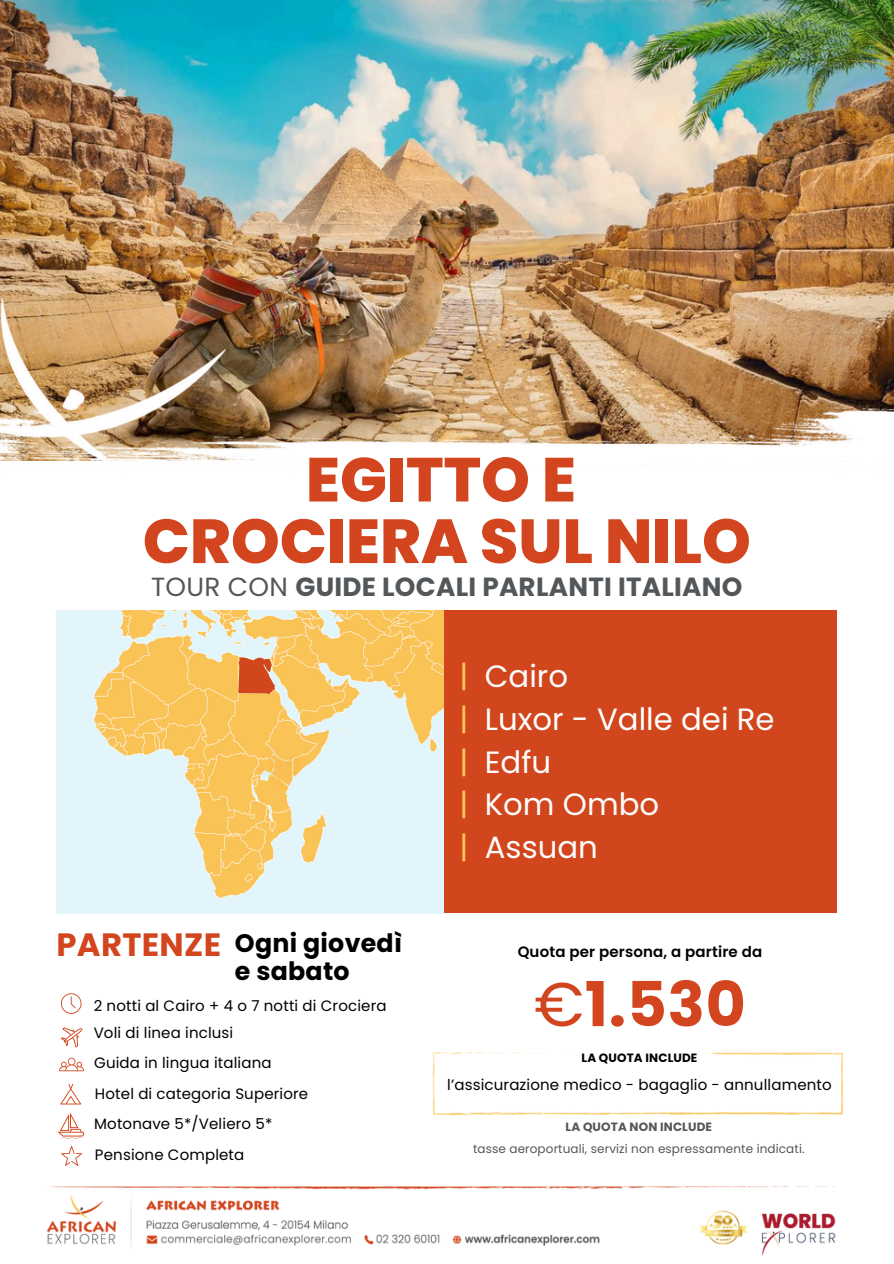
<style>
.page{position:relative;width:894px;height:1264px;background:#fff}
.page>*{position:absolute;margin:0;border:0;box-sizing:border-box;transform-origin:0 0}
.t1{font:800 62.1px/61.5px "Poppins";color:#d2451e;text-align:center}
.t2{font:700 61.8px "Poppins";color:#d2451e}
.t3{font:700 32.25px "Poppins";letter-spacing:.01em;color:#d2451e}
.t4{font:30.75px/42.8px "Poppins";color:#fff}
.t5{font:30.75px/42.8px "Poppins";color:#fdfdfd}
.t6{font:700 26.25px "Poppins";letter-spacing:.01em;color:#53575a}
.t7{font:700 25.35px/27px "Poppins";letter-spacing:.01em;color:#000}
.t8{font:15px "Poppins";letter-spacing:.01em;color:#000}
.t9{font:600 15px "Poppins";letter-spacing:.01em;color:#000}
.t10{font:12px "Poppins";letter-spacing:.01em;color:#53575a}
.t11{font:700 12px "Poppins";letter-spacing:.01em;color:#53575a}
.t12{font:700 12px "Poppins";letter-spacing:.01em;color:#000}
.s1{font-weight:400}
.s2{color:#fcc458}
.s3{color:#fdfdfd}
.s4{color:#ffc557}
</style>
<div class="page">
<div style="left:442px;top:610px;width:394px;height:303px;background:#d2461d"></div>
<img style="left:0;top:0;width:893px;height:298px">
<img style="left:56px;top:610px;width:387px;height:303px">
<img style="left:46px;top:1186px;width:790px;height:68px">
<img style="left:0;top:298px;width:893px;height:163px">
<img style="left:433px;top:1052px;width:410px;height:62px">
<svg style="left:60px;top:1027px;width:23px;height:21px"></svg>
<svg style="left:61px;top:993px;width:20px;height:20px"></svg>
<svg style="left:59px;top:1057px;width:25px;height:14px"></svg>
<svg style="left:60px;top:1084px;width:21px;height:20px"></svg>
<svg style="left:61px;top:1146px;width:21px;height:19px"></svg>
<svg style="left:57px;top:1112px;width:27px;height:26px"></svg>
<svg style="left:238px;top:657px;width:37px;height:37px"></svg>
<h1 class="t1" style="left:143px;top:449px;width:609px">EGITTO E<br>CROCIERA SUL NILO</h1>
<h5 class="t6" style="left:151px;top:568px;width:593px"><span class="s1">TOUR CON</span> GUIDE LOCALI PARLANTI ITALIANO</h5>
<p class="t3" style="left:56px;top:922px;width:166px">PARTENZE</p>
<p class="t7" style="left:235px;top:930px;width:169px">Ogni giovedì e sabato</p>
<p class="t8" style="left:94px;top:994px;width:294px">2 notti al Cairo + 4 o 7 notti di Crociera</p>
<p class="t8" style="left:94px;top:1022px;width:141px">Voli di linea inclusi</p>
<p class="t8" style="left:94px;top:1052px;width:179px">Guida in lingua italiana</p>
<p class="t8" style="left:95px;top:1082px;width:215px">Hotel di categoria Superiore</p>
<p class="t8" style="left:94px;top:1113px;width:179px">Motonave 5*/Veliero 5*</p>
<p class="t8" style="left:95px;top:1144px;width:151px">Pensione Completa</p>
<p class="t4" style="left:459px;top:655px;width:316px"><span class="s2">|</span> <span class="s3">Cairo<br></span><span class="s2">|</span> Luxor - Valle dei Re <span class="s2">|</span> <span class="s3">Edfu<br></span><span class="s2">|</span></p>
<p class="t5" style="left:459px;top:783px;width:201px;text-indent:25px">Kom Ombo <span class="s4">|</span> Assuan</p>
<h3 class="t9" style="left:517px;top:941px;width:246px">Quota per persona, a partire da</h3>
<h6 class="t2" style="left:534px;top:961px;width:213px"><span class="s1">€</span>1.530</h6>
<h4 class="t12" style="left:581px;top:1049px;width:117px">LA QUOTA INCLUDE</h4>
<p class="t8" style="left:447px;top:1074px;width:386px">l’assicurazione medico - bagaglio - annullamento</p>
<p class="t11" style="left:565px;top:1118px;width:148px">LA QUOTA NON INCLUDE</p>
<h2 class="t10" style="left:473px;top:1140px;width:333px">tasse aeroportuali, servizi non espressamente indicati.</h2>
</div>
